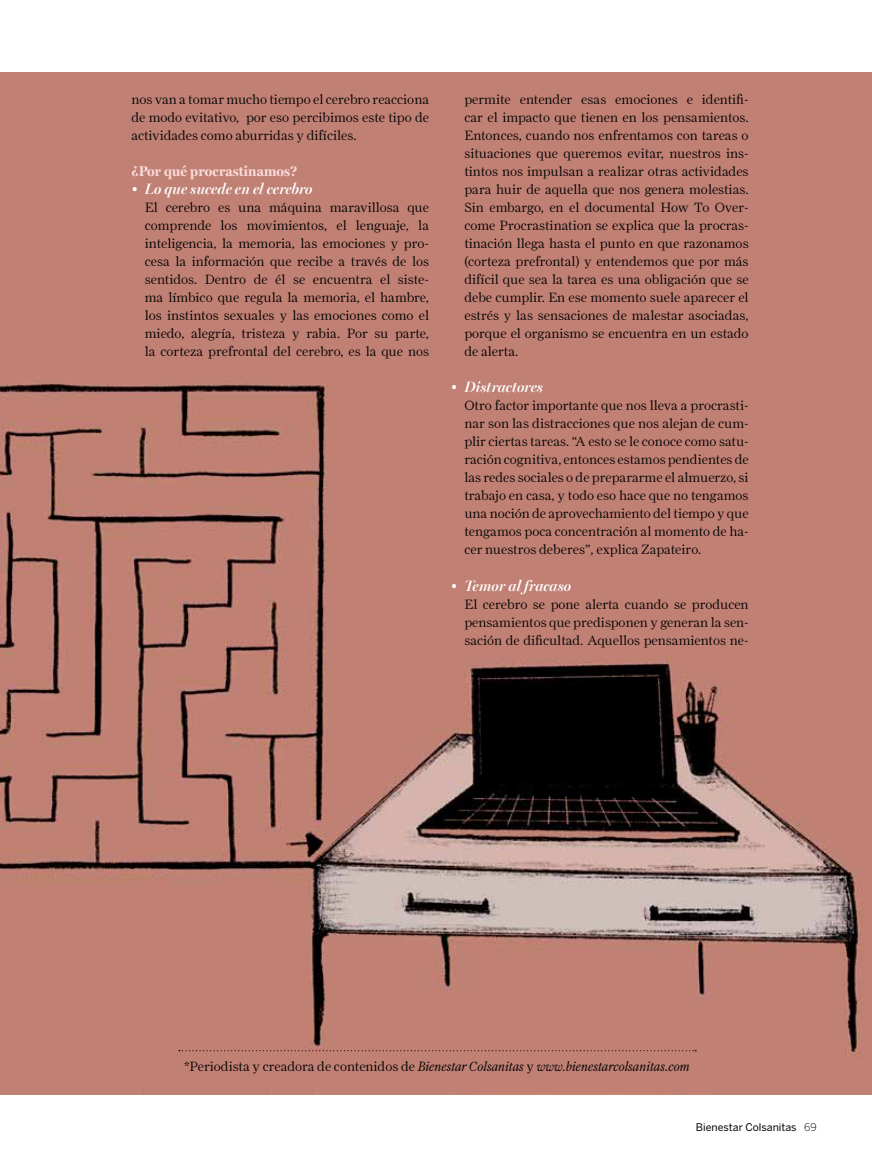
<style>
.page{position:relative;width:872px;height:1170px;background:#fff}
.page>*{position:absolute;margin:0;border:0;box-sizing:border-box;transform-origin:0 0}
.t1{font:italic 600 15px "Miller Banner";color:#fff}
.t2{font:700 14.25px "Miller Display";letter-spacing:.01em;color:#fbdbdb}
.t3{font:300 13.5px/18px "Farnham Display";color:#000;text-align:justify}
.t4{font:italic 300 13.5px "Farnham Display";color:#000}
.t5{font:10.5px "Benton Sans";color:#000}
.s1{font-style:normal}
.s2{font-weight:300}
</style>
<div class="page">
<img style="left:0;top:72px;width:872px;height:1022px">
<svg style="left:179px;top:1050px;width:517px;height:1px"></svg>
<p class="t3" style="left:131px;top:90px;width:299px">nos van a tomar mucho tiempo el cerebro reacciona de modo evitativo, por eso percibimos este tipo de actividades como aburridas y difíciles.</p>
<p class="t2" style="left:131px;top:163px;width:168px">¿Por qué procrastinamos?</p>
<p class="t1" style="left:131px;top:180px;width:183px">• Lo que sucede en el cerebro</p>
<p class="t3" style="left:145px;top:198px;width:286px">El cerebro es una máquina maravillosa que comprende los movimientos, el lenguaje, la inteligencia, la memoria, las emociones y pro&shy;cesa la información que recibe a través de los sentidos. Dentro de él se encuentra el siste&shy;ma límbico que regula la memoria, el hambre, los instintos sexuales y las emociones como el miedo, alegría, tristeza y rabia. Por su parte, la corteza prefrontal del cerebro, es la que nos</p>
<p class="t3" style="left:464px;top:90px;width:286px">permite entender esas emociones e identifi&shy;car el impacto que tienen en los pensamientos.<br>Entonces, cuando nos enfrentamos con tareas o situaciones que queremos evitar, nuestros ins&shy;tintos nos impulsan a realizar otras actividades para huir de aquella que nos genera molestias.<br>Sin embargo, en el documental How To Over&shy;come Procrastination se explica que la procras&shy;tinación llega hasta el punto en que razonamos (corteza prefrontal) y entendemos que por más difícil que sea la tarea es una obligación que se debe cumplir. En ese momento suele aparecer el estrés y las sensaciones de malestar asociadas, porque el organismo se encuentra en un estado de alerta.</p>
<p class="t1" style="left:451px;top:378px;width:93px">• Distractores</p>
<p class="t3" style="left:464px;top:396px;width:286px">Otro factor importante que nos lleva a procrasti&shy;nar son las distracciones que nos alejan de cum&shy;plir ciertas tareas. “A esto se le conoce como satu&shy;ración cognitiva, entonces estamos pendientes de las redes sociales o de prepararme el almuerzo, si trabajo en casa, y todo eso hace que no tengamos una noción de aprovechamiento del tiempo y que tengamos poca concentración al momento de ha&shy;cer nuestros deberes”, explica Zapateiro.</p>
<p class="t1" style="left:451px;top:576px;width:122px">• Temor al fracaso</p>
<p class="t3" style="left:464px;top:594px;width:286px">El cerebro se pone alerta cuando se producen pensamientos que predisponen y generan la sen&shy;sación de dificultad. Aquellos pensamientos ne-</p>
<p class="t4" style="left:184px;top:1058px;width:507px"><span class="s1">*Periodista y creadora de contenidos de</span> Bienestar Colsanitas <span class="s1">y</span> www.bienestarcolsanitas.com</p>
<p class="t5" style="left:696px;top:1120px;width:122px">Bienestar Colsanitas <span class="s2">69</span></p>
</div>
